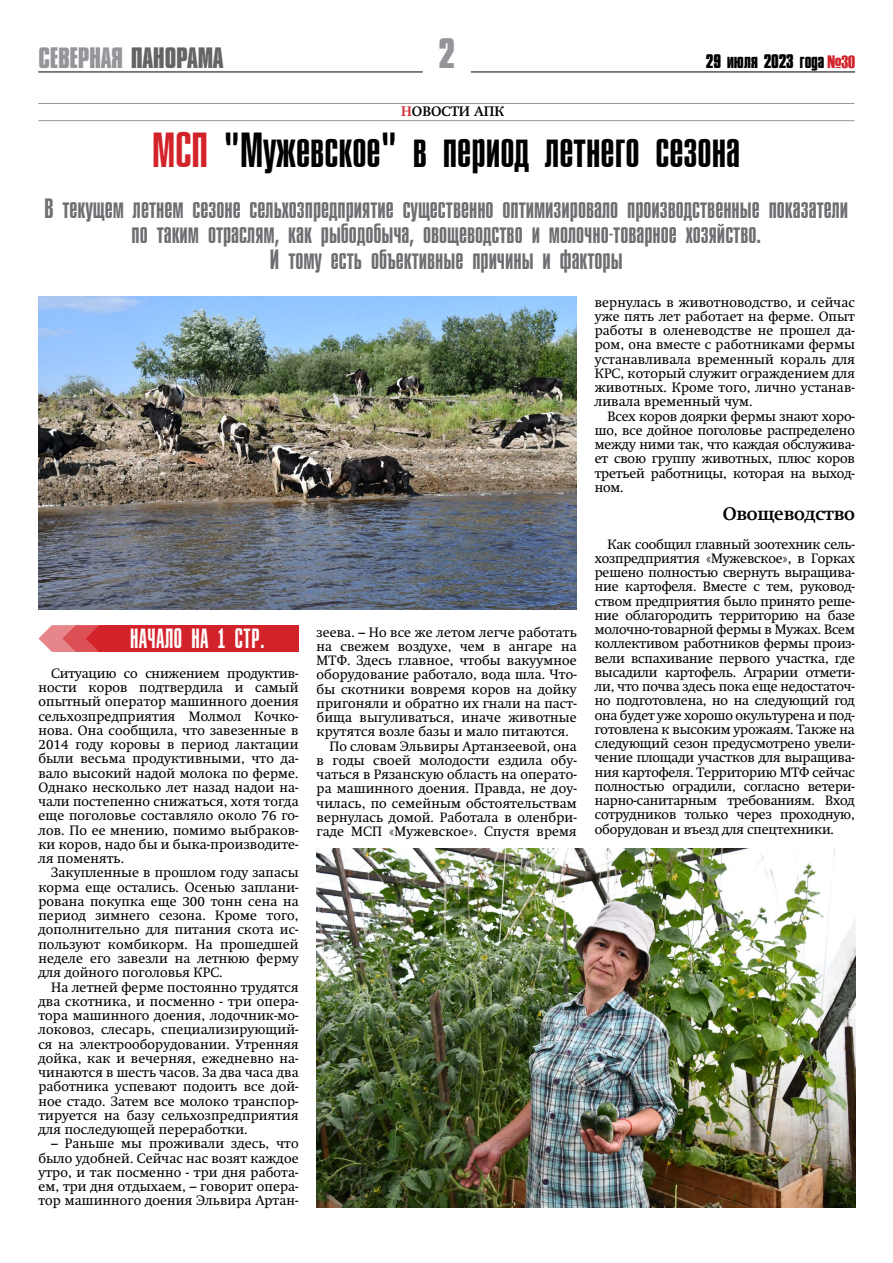
<style>
.page{position:relative;width:893px;height:1263px;background:#fff}
.page>*{position:absolute;margin:0;border:0;box-sizing:border-box;transform-origin:0 0}
.t1{font:45px "Zagolovok SP";color:#000}
.t2{font:700 39px "Compacta MT Cyrillic";color:#939598}
.t3{font:700 27px "Compacta MT Cyrillic";letter-spacing:-.01em;color:#939598}
.t4{font:25.5px/25.5px "Zagolovok SP";color:#6d6e71;text-align:center}
.t5{font:25.35px "Zagolovok SP";letter-spacing:.03em;color:#fff;scale:.89 1}
.t6{font:700 18px "Compacta MT Cyrillic";letter-spacing:-.01em;color:#000}
.t7{font:700 18px "Swift";color:#000}
.t8{font:13.5px/14.2px "Swift";letter-spacing:.01em;color:#000;text-align:justify}
.t9{font:700 13.5px "Swift";color:#000}
.s1{color:#636466}
.s2{font-family:"Haettenschweiler";font-weight:400;color:#d2232a}
.s3{color:#d2232a}
</style>
<div class="page">
<hr style="left:38px;top:72px;width:385px;height:1px;background:#000">
<hr style="left:471px;top:72px;width:384px;height:1px;background:#000">
<hr style="left:38px;top:120px;width:816px;height:1px;background:#939598">
<hr style="left:38px;top:103px;width:816px;height:1px;background:#939598">
<img style="left:317px;top:848px;width:538px;height:359px">
<img style="left:38px;top:296px;width:538px;height:314px">
<svg style="left:38px;top:625px;width:261px;height:27px;background:#da4d53"></svg>
<div style="left:96px;top:629px;width:203px;height:19px;background:#d2232a"></div>
<h3 class="t3" style="left:39px;top:41px;width:186px">СЕВЕРНАЯ <span class="s1">ПАНОРАМА</span></h3>
<h2 class="t2" style="left:438px;top:28px;width:18px">2</h2>
<h3 class="t6" style="left:706px;top:50px;width:151px">29 июля 2023 года <span class="s2">№30</span></h3>
<p class="t9" style="left:401px;top:103px;width:105px"><span class="s3">н</span>овости апк</p>
<h1 class="t1" style="left:152px;top:124px;width:590px"><span class="s3">МСП</span> «Мужевское» в период летнего сезона</h1>
<h3 class="t4" style="left:44px;top:196px;width:805px">В текущем летнем сезоне сельхозпредприятие существенно оптимизировало производственные показатели по таким отраслям, как рыбодобыча, овощеводство и молочно-товарное хозяйство.<br>И тому есть объективные причины и факторы</h3>
<h3 class="t5" style="left:130px;top:623px;width:152px">начало на 1 стр.</h3>
<p class="t8" style="left:38px;top:666px;width:262px;text-indent:13px">Ситуацию со снижением продуктив&shy;ности коров подтвердила и самый опытный оператор машинного доения сельхозпредприятия Молмол Кочко&shy;нова. Она сообщила, что завезенные в 2014 году коровы в период лактации были весьма продуктивными, что да&shy;вало высокий надой молока по ферме.<br>Однако несколько лет назад надои на&shy;чали постепенно снижаться, хотя тогда еще поголовье составляло около 76 го&shy;лов. По ее мнению, помимо выбраков&shy;ки коров, надо бы и быка-производите&shy;ля поменять.</p>
<p class="t8" style="left:38px;top:866px;width:262px;text-indent:13px">Закупленные в прошлом году запасы корма еще остались. Осенью заплани&shy;рована покупка еще 300 тонн сена на период зимнего сезона. Кроме того, дополнительно для питания скота ис&shy;пользуют комбикорм. На прошедшей неделе его завезли на летнюю ферму для дойного поголовья КРС.</p>
<p class="t8" style="left:38px;top:980px;width:262px;text-indent:13px">На летней ферме постоянно трудятся два скотника, и посменно - три опера&shy;тора машинного доения, лодочник-мо&shy;локовоз, слесарь, специализирующий&shy;ся на электрооборудовании. Утренняя дойка, как и вечерняя, ежедневно на&shy;чинаются в шесть часов. За два часа два работника успевают подоить все дой&shy;ное стадо. Затем все молоко транспор&shy;тируется на базу сельхозпредприятия для последующей переработки.</p>
<p class="t8" style="left:38px;top:1136px;width:262px;text-indent:13px">– Раньше мы проживали здесь, что было удобней. Сейчас нас возят каждое утро, и так посменно - три дня работа&shy;ем, три дня отдыхаем, – говорит опера&shy;тор машинного доения Эльвира Артан-</p>
<p class="t8" style="left:317px;top:625px;width:262px">зеева. – Но все же летом легче работать</p>
<p class="t8" style="left:317px;top:639px;width:262px">на свежем воздухе, чем в ангаре на</p>
<p class="t8" style="left:317px;top:653px;width:262px">МТФ. Здесь главное, чтобы вакуумное</p>
<p class="t8" style="left:317px;top:668px;width:262px">оборудование работало, вода шла. Что-</p>
<p class="t8" style="left:317px;top:682px;width:262px">бы скотники вовремя коров на дойку</p>
<p class="t8" style="left:317px;top:696px;width:262px">пригоняли и обратно их гнали на паст-</p>
<p class="t8" style="left:317px;top:710px;width:262px">бища выгуливаться, иначе животные</p>
<p class="t8" style="left:317px;top:725px;width:254px">крутятся возле базы и мало питаются.</p>
<p class="t8" style="left:329px;top:739px;width:249px">По словам Эльвиры Артанзеевой, она</p>
<p class="t8" style="left:317px;top:753px;width:262px">в годы своей молодости ездила обу-</p>
<p class="t8" style="left:317px;top:767px;width:262px">чаться в Рязанскую область на операто-</p>
<p class="t8" style="left:317px;top:782px;width:262px">ра машинного доения. Правда, не доу-</p>
<p class="t8" style="left:317px;top:796px;width:262px">чилась, по семейным обстоятельствам</p>
<p class="t8" style="left:317px;top:810px;width:262px">вернулась домой. Работала в оленбри-</p>
<p class="t8" style="left:317px;top:824px;width:262px">гаде МСП «Мужевское». Спустя время</p>
<p class="t8" style="left:595px;top:295px;width:262px">вернулась в животноводство, и сейчас уже пять лет работает на ферме. Опыт работы в оленеводстве не прошел да&shy;ром, она вместе с работниками фермы устанавливала временный кораль для КРС, который служит ограждением для животных. Кроме того, лично устанав&shy;ливала временный чум.</p>
<p class="t8" style="left:595px;top:409px;width:262px;text-indent:13px">Всех коров доярки фермы знают хоро&shy;шо, все дойное поголовье распределено между ними так, что каждая обслужива&shy;ет свою группу животных, плюс коров третьей работницы, которая на выход&shy;ном.</p>
<h3 class="t7" style="left:723px;top:503px;width:134px">Овощеводство</h3>
<p class="t8" style="left:595px;top:537px;width:262px;text-indent:13px">Как сообщил главный зоотехник сель&shy;хозпредприятия «Мужевское», в Горках решено полностью свернуть выращива&shy;ние картофеля. Вместе с тем, руковод&shy;ством предприятия было принято реше&shy;ние облагородить территорию на базе молочно-товарной фермы в Мужах. Всем коллективом работников фермы произ&shy;вели вспахивание первого участка, где высадили картофель. Аграрии отмети&shy;ли, что почва здесь пока еще недостаточ&shy;но подготовлена, но на следующий год она будет уже хорошо окультурена и под&shy;готовлена к высоким урожаям. Также на следующий сезон предусмотрено увели&shy;чение площади участков для выращива&shy;ния картофеля. Территорию МТФ сейчас полностью оградили, согласно ветери&shy;нарно-санитарным требованиям. Вход сотрудников только через проходную, оборудован и въезд для спецтехники.</p>
</div>
